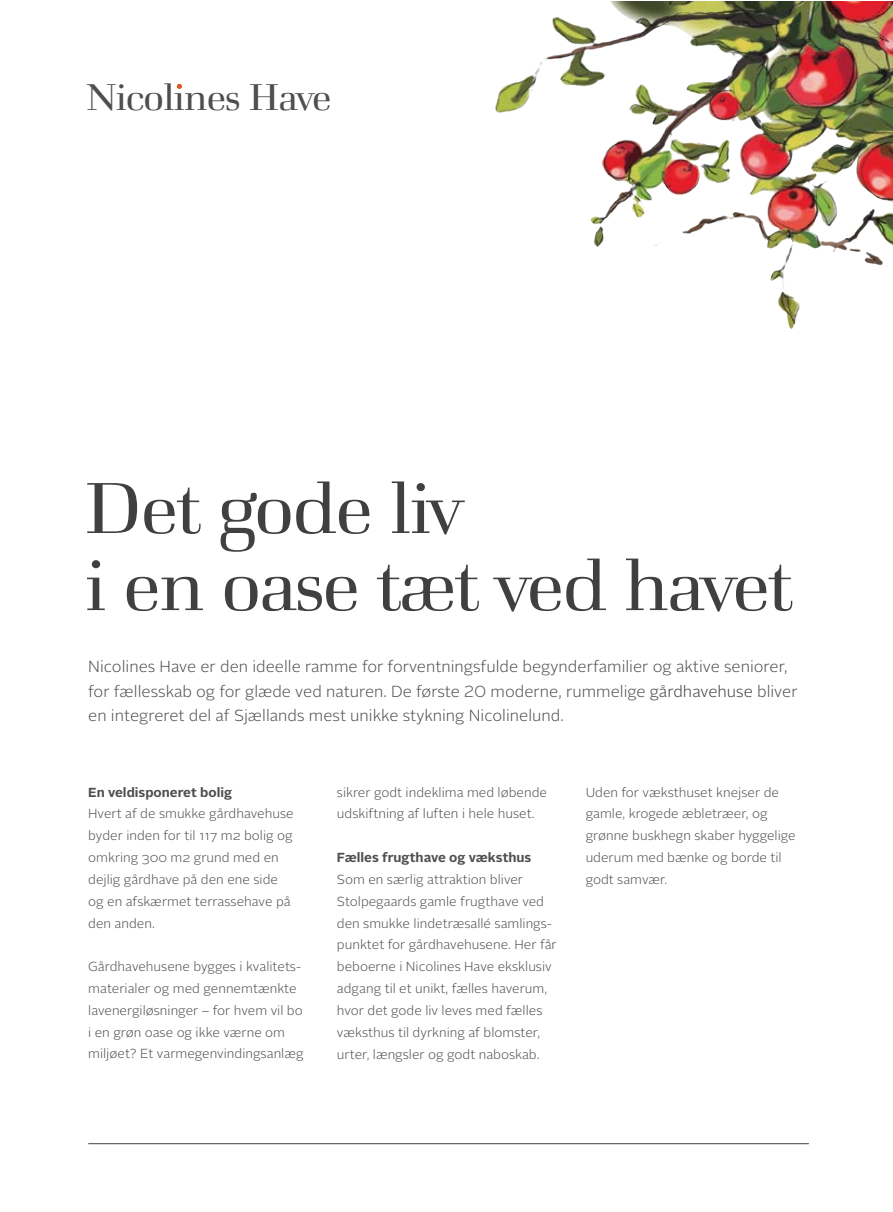
<style>
.page{position:relative;width:893px;height:1212px;background:#fff}
.page>*{position:absolute;margin:0;border:0;box-sizing:border-box;transform-origin:0 0}
.t1{font:75.6px/77.1px "De Archie";letter-spacing:-.025em;color:#404041}
.t2{font:39.15px "De Archie";letter-spacing:-.025em;color:#4e4e50}
.t3{font:300 16.05px/24.8px "Alright Sans";color:#4e4e50}
.t4{font:300 13.05px/21.8px "Alright Sans";color:#4e4e50}
.t5{font:700 13.05px "Alright Sans";color:#4e4e50}
.s1{color:#404041}
</style>
<div class="page">
<img style="left:495px;top:1px;width:398px;height:328px">
<svg style="left:177px;top:84px;width:5px;height:5px"></svg>
<hr style="left:89px;top:1143px;width:719px;height:1px;background:#404041">
<h2 class="t2" style="left:86px;top:73px;width:247px">Nicolines Have</h2>
<h1 class="t1" style="left:85px;top:469px;width:709px">Det gode liv<br>i en oase tæt ved havet</h1>
<p class="t3" style="left:88px;top:654px;width:711px">Nicolines Have er den ideelle ramme for forventningsfulde begynderfamilier og aktive seniorer, for fællesskab og for glæde ved naturen. De første 20 moderne, rummelige <span class="s1">gårdhavehuse</span> bliver en integreret del af Sjællands mest unikke stykning Nicolinelund.</p>
<p class="t5" style="left:88px;top:783px;width:145px">En veldisponeret bolig</p>
<p class="t4" style="left:88px;top:803px;width:207px">Hvert af de smukke gårdhavehuse byder inden for til 117 m2 bolig og omkring 300 m2 grund med en dejlig gårdhave på den ene side og en afskærmet terrassehave på den anden.</p>
<p class="t4" style="left:88px;top:956px;width:217px">Gårdhavehusene bygges i kvalitets&shy;materialer og med gennemtænkte lavenergiløsninger – for hvem vil bo i en grøn oase og ikke værne om miljøet? Et varmegenvindingsanlæg</p>
<p class="t4" style="left:337px;top:781px;width:212px">sikrer godt indeklima med løbende udskiftning af luften i hele huset.</p>
<p class="t5" style="left:337px;top:848px;width:196px">Fælles frugthave og væksthus</p>
<p class="t4" style="left:337px;top:869px;width:221px">Som en særlig attraktion bliver Stolpegaards gamle frugthave ved den smukke lindetræsallé samlings&shy;punktet for gårdhavehusene. Her får beboerne i Nicolines Have eksklusiv adgang til et unikt, fælles haverum, hvor det gode liv leves med fælles væksthus til dyrkning af blomster, urter, længsler og godt naboskab.</p>
<p class="t4" style="left:586px;top:781px;width:211px">Uden for væksthuset knejser de gamle, krogede æbletræer, og grønne buskhegn skaber hyggelige uderum med bænke og borde til godt samvær.</p>
</div>
